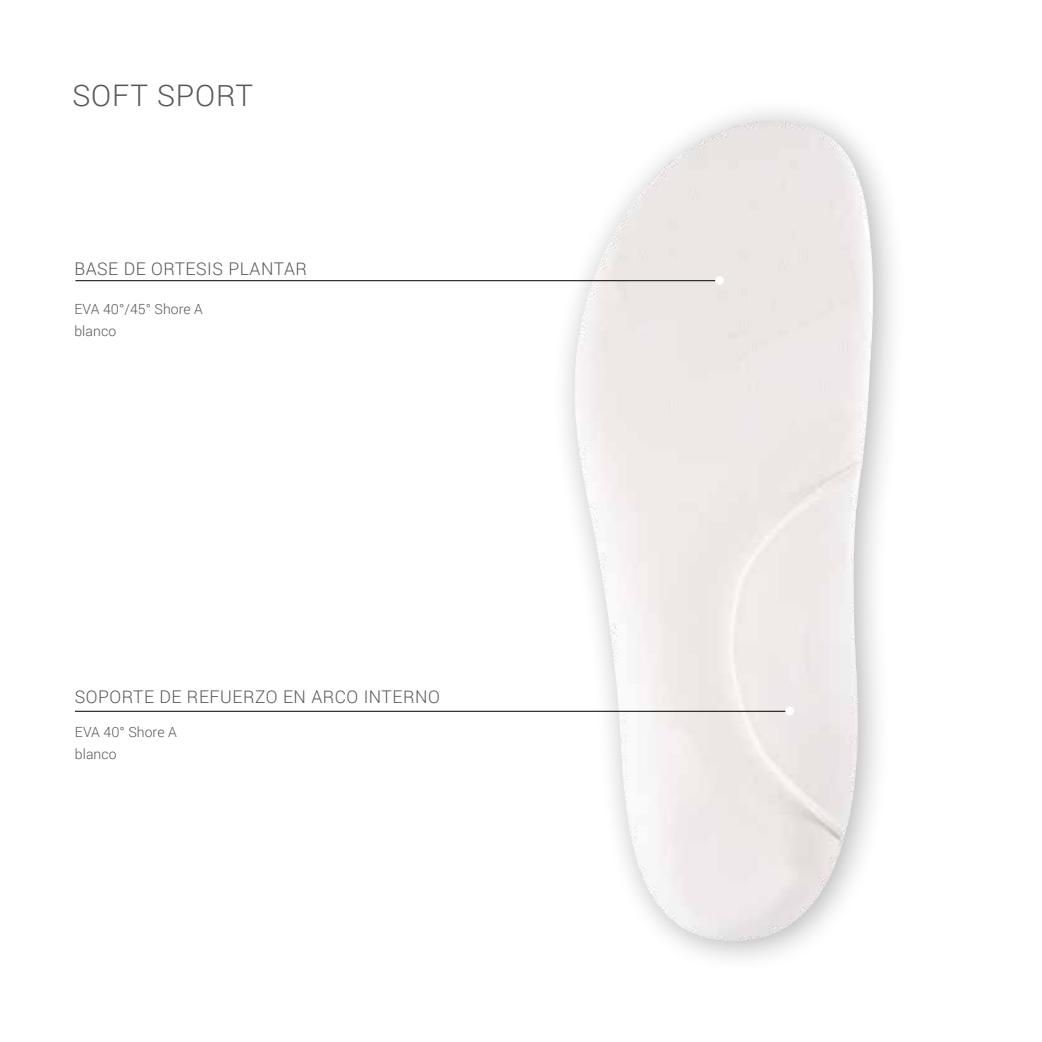
<style>
.page{position:relative;width:1042px;height:1042px;background:#fff}
.page>*{position:absolute;margin:0;border:0;box-sizing:border-box;transform-origin:0 0}
.t1{font:300 29.75px "Roboto";letter-spacing:.03em;color:#575756}
.t2{font:300 17.5px "Roboto";letter-spacing:.03em;color:#575756}
.t3{font:300 14px/21.9px "Roboto";letter-spacing:.005em;color:#575756}
</style>
<div class="page">
<div style="left:551px;top:97px;width:356px;height:876px;background:#000;opacity:.3"></div>
<img style="left:554px;top:121px;width:323px;height:826px">
<hr style="left:75px;top:711px;width:713px;height:1px;background:#000">
<div style="left:785px;top:707px;width:9px;height:8px;background:#fff;border-radius:50%"></div>
<hr style="left:75px;top:280px;width:648px;height:1px;background:#000">
<div style="left:715px;top:276px;width:9px;height:9px;background:#fff;border-radius:50%"></div>
<h1 class="t1" style="left:72px;top:74px;width:182px">SOFT SPORT</h1>
<p class="t2" style="left:74px;top:256px;width:234px">BASE DE ORTESIS PLANTAR</p>
<p class="t3" style="left:74px;top:298px;width:130px">EVA 40°/45° Shore A blanco</p>
<p class="t2" style="left:75px;top:684px;width:366px">SOPORTE DE REFUERZO EN ARCO INTERNO</p>
<p class="t3" style="left:75px;top:720px;width:103px">EVA 40° Shore A blanco</p>
</div>
